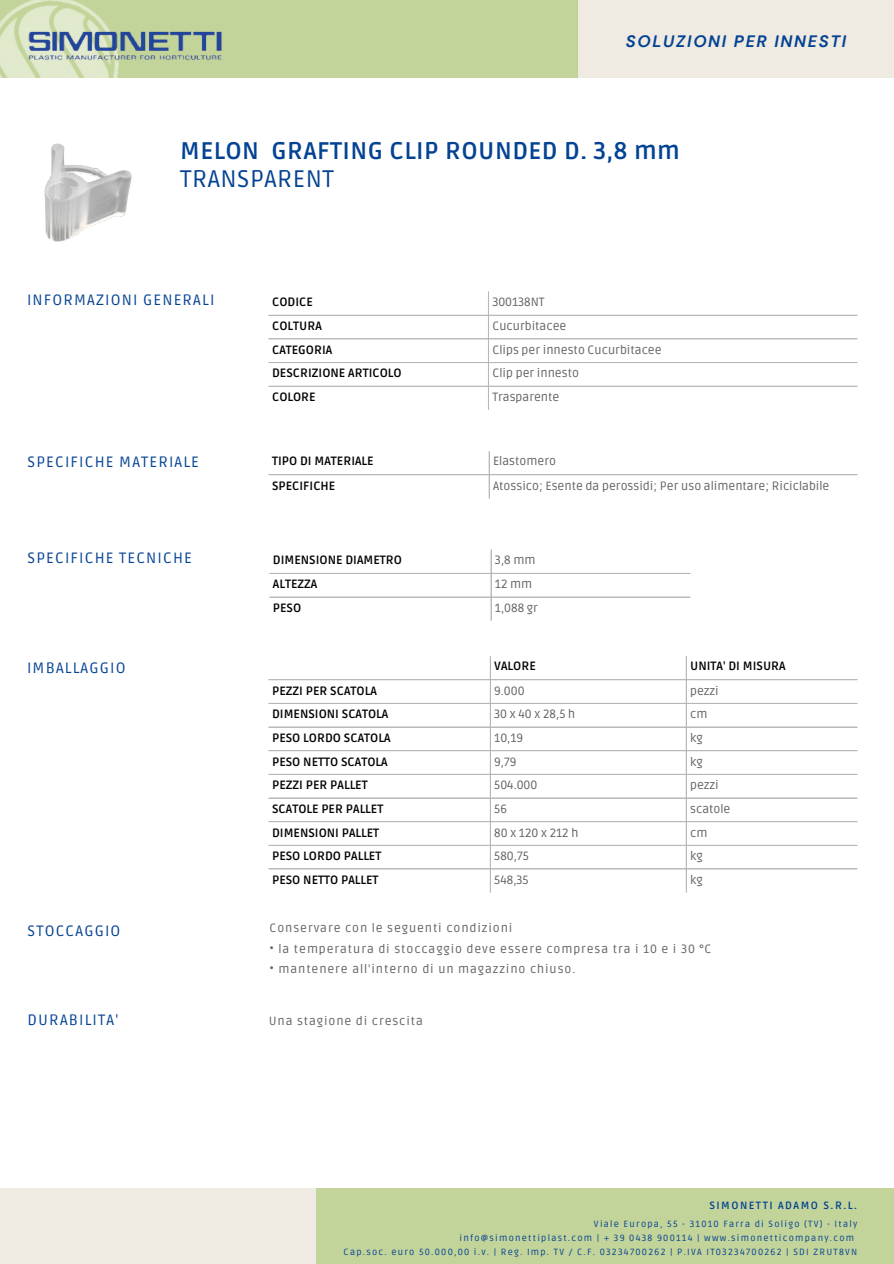
<style>
.page{position:relative;width:894px;height:1264px;background:#fff}
.page>*{position:absolute;margin:0;border:0;box-sizing:border-box;transform-origin:0 0}
.t1{font:700 24px/28.2px "Ruda";letter-spacing:.02em;color:#044293}
.t2{font:italic 700 16.5px "DM Sans";letter-spacing:.1em;color:#044293}
.t3{font:15px "Ruda";letter-spacing:.075em;color:#044293}
.t4{font:700 12px "Ruda";color:#000}
.t5{font:12px "Ruda";color:#646361}
.t6{font:12px "Ruda";letter-spacing:.075em;color:#646361}
.t7{font:700 10.5px "Ruda";letter-spacing:.14em;color:#044293}
.t8{font:9px "Ruda";letter-spacing:.14em;color:#044293}
.s1{font-weight:400}
</style>
<div class="page">
<hr style="left:488px;top:291px;width:1px;height:119px;background:#b7b7b4">
<hr style="left:268px;top:315px;width:588px;height:1px;background:#b7b7b4">
<hr style="left:268px;top:338px;width:588px;height:1px;background:#b7b7b4">
<hr style="left:268px;top:362px;width:588px;height:1px;background:#b7b7b4">
<hr style="left:268px;top:386px;width:588px;height:1px;background:#b7b7b4">
<hr style="left:488px;top:451px;width:1px;height:47px;background:#b7b7b4">
<hr style="left:268px;top:474px;width:588px;height:1px;background:#b7b7b4">
<hr style="left:490px;top:549px;width:1px;height:71px;background:#b7b7b4">
<hr style="left:269px;top:573px;width:420px;height:1px;background:#b7b7b4">
<hr style="left:269px;top:596px;width:420px;height:1px;background:#b7b7b4">
<hr style="left:489px;top:656px;width:1px;height:236px;background:#b7b7b4">
<hr style="left:685px;top:656px;width:1px;height:236px;background:#b7b7b4">
<hr style="left:268px;top:679px;width:588px;height:1px;background:#b7b7b4">
<hr style="left:268px;top:703px;width:588px;height:1px;background:#b7b7b4">
<hr style="left:268px;top:726px;width:588px;height:1px;background:#b7b7b4">
<hr style="left:268px;top:750px;width:588px;height:1px;background:#b7b7b4">
<hr style="left:268px;top:773px;width:588px;height:2px;background:#b7b7b4">
<hr style="left:268px;top:797px;width:588px;height:1px;background:#b7b7b4">
<hr style="left:268px;top:821px;width:588px;height:1px;background:#b7b7b4">
<hr style="left:268px;top:844px;width:588px;height:1px;background:#b7b7b4">
<hr style="left:268px;top:868px;width:588px;height:1px;background:#b7b7b4">
<div style="left:317px;top:1188px;width:576px;height:75px;background:#c3d49a"></div>
<div style="left:0;top:1188px;width:316px;height:75px;background:#efebe2"></div>
<div style="left:577px;top:0;width:316px;height:77px;background:#efebe2"></div>
<div style="left:0;top:0;width:577px;height:77px;background:#c3d49a"></div>
<img style="left:0;top:0;width:120px;height:78px">
<img style="left:28px;top:26px;width:194px;height:40px">
<img style="left:44px;top:143px;width:88px;height:99px">
<p class="t2" style="left:625px;top:31px;width:222px">SOLUZIONI PER INNESTI</p>
<p class="t1" style="left:180px;top:137px;width:501px">MELON GRAFTING CLIP ROUNDED D. 3,8 mm<br><span class="s1">TRANSPARENT</span></p>
<p class="t3" style="left:27px;top:291px;width:189px">INFORMAZIONI GENERALI</p>
<p class="t4" style="left:272px;top:295px;width:42px">CODICE</p>
<p class="t5" style="left:492px;top:295px;width:54px">300138NT</p>
<p class="t4" style="left:272px;top:319px;width:51px">COLTURA</p>
<p class="t5" style="left:492px;top:319px;width:75px">Cucurbitacee</p>
<p class="t4" style="left:272px;top:343px;width:62px">CATEGORIA</p>
<p class="t5" style="left:492px;top:343px;width:171px">Clips per innesto Cucurbitacee</p>
<p class="t4" style="left:272px;top:366px;width:131px">DESCRIZIONE ARTICOLO</p>
<p class="t5" style="left:492px;top:366px;width:88px">Clip per innesto</p>
<p class="t4" style="left:272px;top:390px;width:45px">COLORE</p>
<p class="t5" style="left:492px;top:390px;width:68px">Trasparente</p>
<p class="t3" style="left:28px;top:453px;width:173px">SPECIFICHE MATERIALE</p>
<p class="t4" style="left:272px;top:454px;width:103px">TIPO DI MATERIALE</p>
<p class="t5" style="left:493px;top:454px;width:64px">Elastomero</p>
<p class="t4" style="left:272px;top:478px;width:65px">SPECIFICHE</p>
<p class="t5" style="left:493px;top:478px;width:338px">Atossico; Esente da perossidi; Per uso alimentare; Riciclabile</p>
<p class="t3" style="left:28px;top:549px;width:166px">SPECIFICHE TECNICHE</p>
<p class="t4" style="left:273px;top:553px;width:130px">DIMENSIONE DIAMETRO</p>
<p class="t5" style="left:495px;top:553px;width:42px">3,8 mm</p>
<p class="t4" style="left:273px;top:577px;width:46px">ALTEZZA</p>
<p class="t5" style="left:495px;top:577px;width:39px">12 mm</p>
<p class="t4" style="left:273px;top:601px;width:30px">PESO</p>
<p class="t5" style="left:495px;top:601px;width:44px">1,088 gr</p>
<p class="t3" style="left:27px;top:659px;width:100px">IMBALLAGGIO</p>
<p class="t4" style="left:494px;top:659px;width:43px">VALORE</p>
<p class="t4" style="left:690px;top:659px;width:97px">UNITA' DI MISURA</p>
<p class="t4" style="left:272px;top:683px;width:106px">PEZZI PER SCATOLA</p>
<p class="t5" style="left:494px;top:683px;width:32px">9.000</p>
<p class="t5" style="left:690px;top:683px;width:30px">pezzi</p>
<p class="t4" style="left:272px;top:707px;width:118px">DIMENSIONI SCATOLA</p>
<p class="t5" style="left:494px;top:707px;width:82px">30 x 40 x 28,5 h</p>
<p class="t5" style="left:690px;top:707px;width:19px">cm</p>
<p class="t4" style="left:272px;top:731px;width:120px">PESO LORDO SCATOLA</p>
<p class="t5" style="left:494px;top:731px;width:30px">10,19</p>
<p class="t5" style="left:690px;top:731px;width:14px">kg</p>
<p class="t4" style="left:272px;top:754px;width:117px">PESO NETTO SCATOLA</p>
<p class="t5" style="left:494px;top:754px;width:24px">9,79</p>
<p class="t5" style="left:690px;top:754px;width:14px">kg</p>
<p class="t4" style="left:272px;top:778px;width:97px">PEZZI PER PALLET</p>
<p class="t5" style="left:494px;top:778px;width:45px">504.000</p>
<p class="t5" style="left:690px;top:778px;width:30px">pezzi</p>
<p class="t4" style="left:272px;top:801px;width:113px">SCATOLE PER PALLET</p>
<p class="t5" style="left:494px;top:801px;width:14px">56</p>
<p class="t5" style="left:690px;top:801px;width:42px">scatole</p>
<p class="t4" style="left:272px;top:825px;width:109px">DIMENSIONI PALLET</p>
<p class="t5" style="left:494px;top:825px;width:86px">80 x 120 x 212 h</p>
<p class="t5" style="left:690px;top:825px;width:19px">cm</p>
<p class="t4" style="left:272px;top:849px;width:111px">PESO LORDO PALLET</p>
<p class="t5" style="left:494px;top:849px;width:36px">580,75</p>
<p class="t5" style="left:690px;top:849px;width:14px">kg</p>
<p class="t4" style="left:272px;top:872px;width:108px">PESO NETTO PALLET</p>
<p class="t5" style="left:494px;top:872px;width:36px">548,35</p>
<p class="t5" style="left:690px;top:872px;width:14px">kg</p>
<p class="t3" style="left:28px;top:921px;width:94px">STOCCAGGIO</p>
<p class="t6" style="left:269px;top:921px;width:244px">Conservare con le seguenti condizioni</p>
<p class="t6" style="left:269px;top:941px;width:443px">• la temperatura di stoccaggio deve essere compresa tra i 10 e i 30 °C</p>
<p class="t6" style="left:269px;top:961px;width:307px">• mantenere all'interno di un magazzino chiuso.</p>
<p class="t3" style="left:28px;top:1010px;width:92px">DURABILITA'</p>
<p class="t6" style="left:268px;top:1013px;width:156px">Una stagione di crescita</p>
<p class="t7" style="left:709px;top:1199px;width:149px">SIMONETTI ADAMO S.R.L.</p>
<p class="t8" style="left:593px;top:1218px;width:265px">Viale Europa, 55 - 31010 Farra di Soligo (TV) - Italy</p>
<p class="t8" style="left:459px;top:1232px;width:396px">info@simonettiplast.com | + 39 0438 900114 | www.simonetticompany.com</p>
<p class="t8" style="left:343px;top:1246px;width:515px">Cap.soc. euro 50.000,00 i.v. | Reg. Imp. TV / C.F. 03234700262 | P.IVA IT03234700262 | SDI ZRUT8VN</p>
</div>
